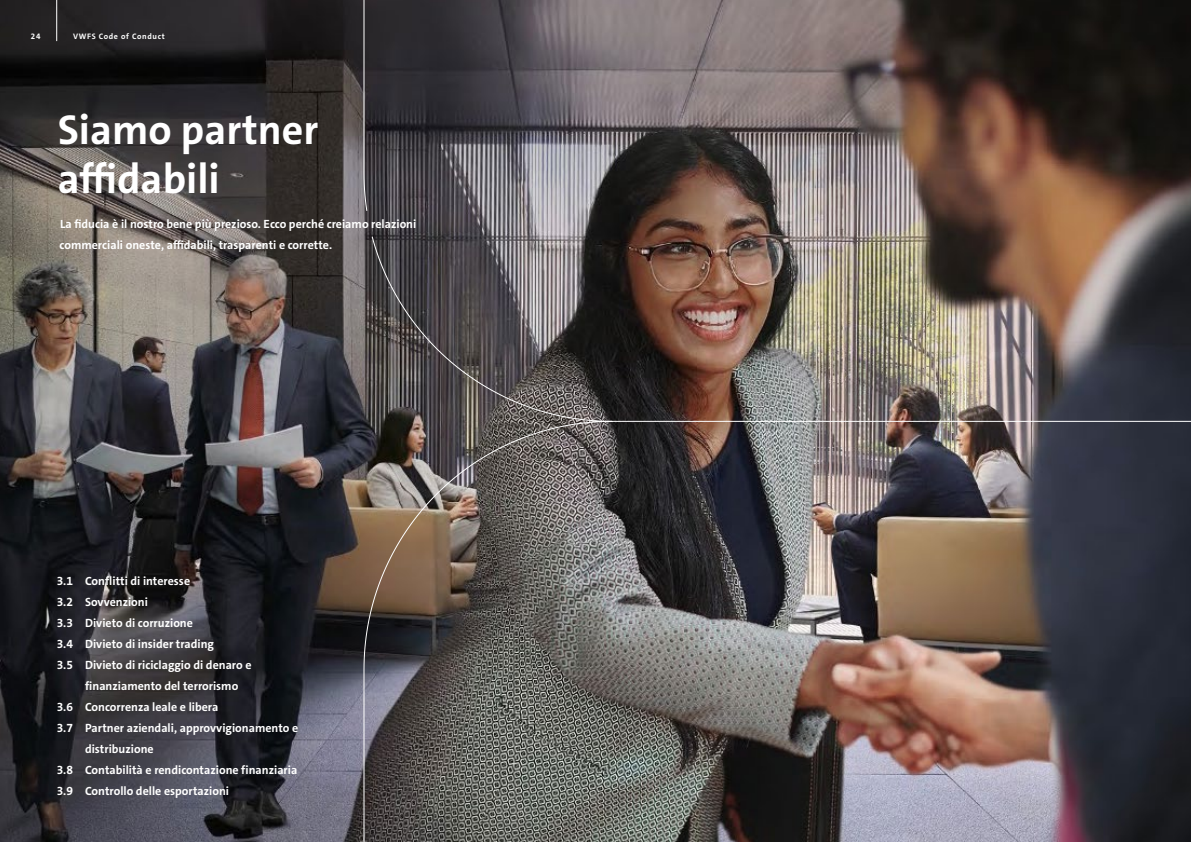
<style>
.page{position:relative;width:1191px;height:842px;background:#fff}
.page>*{position:absolute;margin:0;border:0;box-sizing:border-box;transform-origin:0 0}
.t1{font:700 42px/49px "VWAG The Sans";color:#fff}
.t2{font:700 12px/21px "VWAG The Sans";color:#fff}
.t3{font:700 8px "VWAG The Sans";letter-spacing:.08em;color:#fff}
</style>
<div class="page">
<img style="left:0;top:0;width:363px;height:842px">
<hr style="left:56px;top:0;width:1px;height:41px;background:#fff">
<img style="left:363px;top:0;width:828px;height:842px">
<p class="t3" style="left:31px;top:31px;width:11px">24</p>
<p class="t3" style="left:73px;top:31px;width:93px">VWFS Code of Conduct</p>
<h1 class="t1" style="left:58px;top:105px;width:262px">Siamo partner affidabili</h1>
<p class="t2" style="left:60px;top:213px;width:358px">La fiducia è il nostro bene più prezioso. Ecco perché creiamo relazioni commerciali oneste, affidabili, trasparenti e corrette.</p>
<p class="t2" style="left:57px;top:570px;width:135px">3.1 Conflitti di interesse</p>
<p class="t2" style="left:57px;top:591px;width:93px">3.2 Sovvenzioni</p>
<p class="t2" style="left:57px;top:612px;width:138px">3.3 Divieto di corruzione</p>
<p class="t2" style="left:57px;top:633px;width:159px">3.4 Divieto di insider trading</p>
<p class="t2" style="left:57px;top:654px;width:196px">3.5 Divieto di riciclaggio di denaro e</p>
<p class="t2" style="left:85px;top:675px;width:155px">finanziamento del terrorismo</p>
<p class="t2" style="left:57px;top:696px;width:163px">3.6 Concorrenza leale e libera</p>
<p class="t2" style="left:57px;top:717px;width:243px">3.7 Partner aziendali, approvvigionamento e</p>
<p class="t2" style="left:85px;top:738px;width:70px">distribuzione</p>
<p class="t2" style="left:57px;top:759px;width:242px">3.8 Contabilità e rendicontazione finanziaria</p>
<p class="t2" style="left:57px;top:780px;width:174px">3.9 Controllo delle esportazioni</p>
</div>
